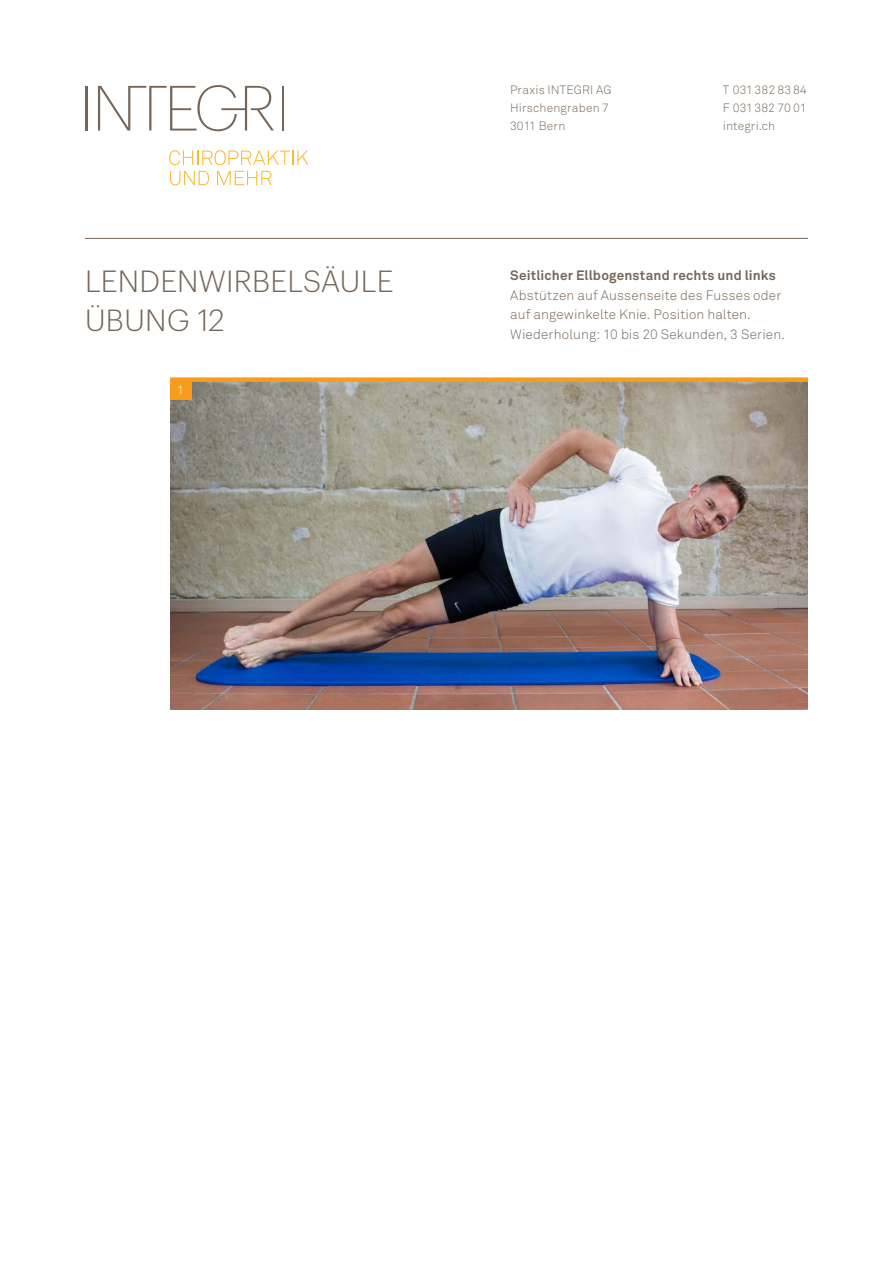
<style>
.page{position:relative;width:893px;height:1263px;background:#fff}
.page>*{position:absolute;margin:0;border:0;box-sizing:border-box;transform-origin:0 0}
.t1{font:300 30px/39px "Graphik";color:#776658}
.t2{font:300 13.5px/19.5px "Akkurat";letter-spacing:.01em;color:#776658}
.t3{font:700 13.5px "Akkurat";letter-spacing:.015em;color:#776658}
.t4{font:300 12px/18px "Akkurat";letter-spacing:.01em;color:#776658;text-align:justify}
.t5{font:300 12px "Akkurat";color:#fff}
</style>
<div class="page">
<svg style="left:169px;top:150px;width:139px;height:15px"></svg>
<svg style="left:170px;top:171px;width:39px;height:14px"></svg>
<svg style="left:217px;top:171px;width:55px;height:14px"></svg>
<hr style="left:85px;top:86px;width:2px;height:45px;background:#776658">
<hr style="left:282px;top:86px;width:2px;height:45px;background:#776658">
<svg style="left:98px;top:85px;width:176px;height:46px"></svg>
<hr style="left:85px;top:238px;width:723px;height:1px;background:#776658">
<img style="left:170px;top:382px;width:638px;height:327px">
<div style="left:170px;top:377px;width:638px;height:5px;background:#f89c1c"></div>
<div style="left:170px;top:378px;width:21px;height:22px;background:#f89c1c"></div>
<p class="t4" style="left:510px;top:81px;width:103px;text-align:left">Praxis INTEGRI AG<br>Hirschengraben 7<br>3011 Bern</p>
<p class="t4" style="left:723px;top:81px;width:85px">T 031 382 83 84<br>F 031 382 70 01 integri.ch</p>
<h1 class="t1" style="left:85px;top:259px;width:310px">LENDENWIRBELSÄULE<br>ÜBUNG 12</h1>
<p class="t3" style="left:510px;top:267px;width:267px">Seitlicher Ellbogenstand rechts und links</p>
<p class="t2" style="left:510px;top:285px;width:276px">Abstützen auf Aussenseite des Fusses oder auf angewinkelte Knie. Position halten.<br>Wiederholung: 10 bis 20 Sekunden, 3 Serien.</p>
<p class="t5" style="left:177px;top:382px;width:8px">1</p>
</div>
